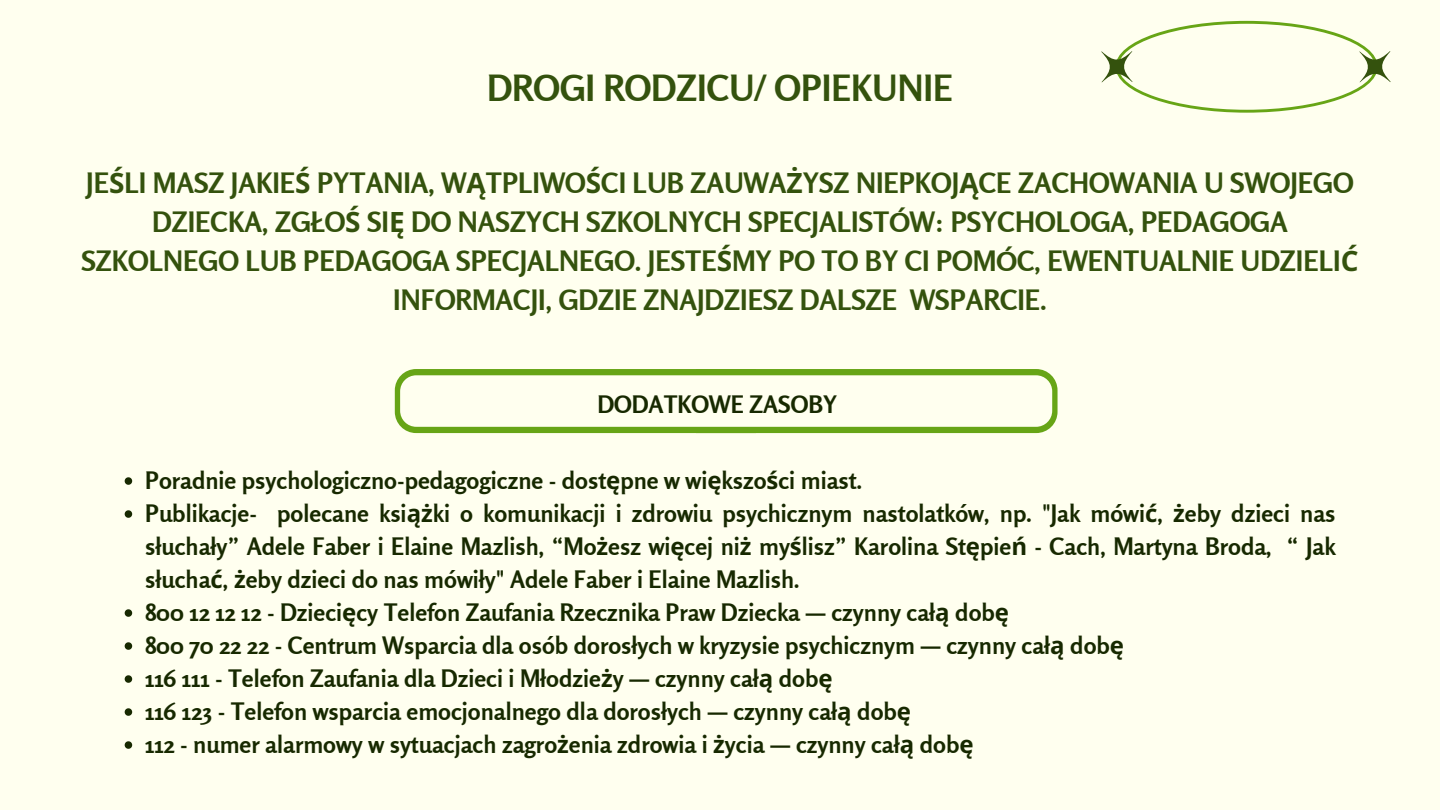
<style>
.page{position:relative;width:1440px;height:810px;background:#ffffef}
.page>*{position:absolute;margin:0;border:0;box-sizing:border-box;transform-origin:0 0}
.t1{font:700 36px "Rosario";color:#34520d}
.t2{font:700 28px/39px "Rosario";color:#34520d;text-align:center}
.t3{font:700 24px/33px "Rosario";color:#172900;text-align:justify}
.s1{font-family:"Noto Sans"}
</style>
<div class="page">
<svg style="left:1101px;top:21px;width:290px;height:92px"></svg>
<svg style="left:395px;top:369px;width:662px;height:64px"></svg>
<svg style="left:125px;top:477px;width:7px;height:8px"></svg>
<svg style="left:125px;top:510px;width:7px;height:8px"></svg>
<svg style="left:125px;top:609px;width:7px;height:8px"></svg>
<svg style="left:125px;top:642px;width:7px;height:8px"></svg>
<svg style="left:125px;top:675px;width:7px;height:8px"></svg>
<svg style="left:125px;top:708px;width:7px;height:8px"></svg>
<svg style="left:125px;top:741px;width:7px;height:8px"></svg>
<p class="t1" style="left:487px;top:66px;width:467px">DROGI RODZICU/ OPIEKUNIE</p>
<h1 class="t2" style="left:81px;top:163px;width:1279px">JE<span class="s1">Ś</span>LI MASZ JAKIE<span class="s1">Ś</span> PYTANIA, W<span class="s1">Ą</span>TPLIWO<span class="s1">Ś</span>CI LUB ZAUWA<span class="s1">Ż</span>YSZ NIEPKOJ<span class="s1">Ą</span>CE ZACHOWANIA U SWOJEGO DZIECKA, ZGŁO<span class="s1">Ś</span> SI<span class="s1">Ę</span> DO NASZYCH SZKOLNYCH SPECJALISTÓW: PSYCHOLOGA, PEDAGOGA SZKOLNEGO LUB PEDAGOGA SPECJALNEGO. JESTE<span class="s1">Ś</span>MY PO TO BY CI POMÓC, EWENTUALNIE UDZIELI<span class="s1">Ć </span>INFORMACJI, GDZIE ZNAJDZIESZ DALSZE WSPARCIE.</h1>
<h2 class="t3" style="left:597px;top:388px;width:241px">DODATKOWE ZASOBY</h2>
<p class="t3" style="left:145px;top:463px;width:719px">Poradnie psychologiczno-pedagogiczne - dost<span class="s1">ę</span>pne w wi<span class="s1">ę</span>kszo<span class="s1">ś</span>ci miast.</p>
<p class="t3" style="left:145px;top:496px;width:1192px">Publikacje- polecane ksi<span class="s1">ąż</span>ki o komunikacji i zdrowiu psychicznym nastolatków, np. "Jak mówi<span class="s1">ć</span>, <span class="s1">ż</span>eby dzieci nas słuchały” Adele Faber i Elaine Mazlish, “Mo<span class="s1">ż</span>esz wi<span class="s1">ę</span>cej ni<span class="s1">ż</span> my<span class="s1">ś</span>lisz” Karolina St<span class="s1">ę</span>pie<span class="s1">ń</span> - Cach, Martyna Broda, “ Jak słucha<span class="s1">ć</span>, <span class="s1">ż</span>eby dzieci do nas mówiły" Adele Faber i Elaine Mazlish.</p>
<h3 class="t3" style="left:145px;top:595px;width:865px">800 12 12 12 - Dzieci<span class="s1">ę</span>cy Telefon Zaufania Rzecznika Praw Dziecka — czynny cał<span class="s1">ą</span> dob<span class="s1">ę</span></h3>
<p class="t3" style="left:145px;top:628px;width:980px">800 70 22 22 - Centrum Wsparcia dla osób dorosłych w kryzysie psychicznym — czynny cał<span class="s1">ą</span> dob<span class="s1">ę</span></p>
<p class="t3" style="left:145px;top:661px;width:689px">116 111 - Telefon Zaufania dla Dzieci i Młodzie<span class="s1">ż</span>y — czynny cał<span class="s1">ą</span> dob<span class="s1">ę</span></p>
<p class="t3" style="left:145px;top:694px;width:767px">116 123 - Telefon wsparcia emocjonalnego dla dorosłych — czynny cał<span class="s1">ą</span> dob<span class="s1">ę</span></p>
<p class="t3" style="left:145px;top:727px;width:830px">112 - numer alarmowy w sytuacjach zagro<span class="s1">ż</span>enia zdrowia i <span class="s1">ż</span>ycia — czynny cał<span class="s1">ą</span> dob<span class="s1">ę</span></p>
</div>
